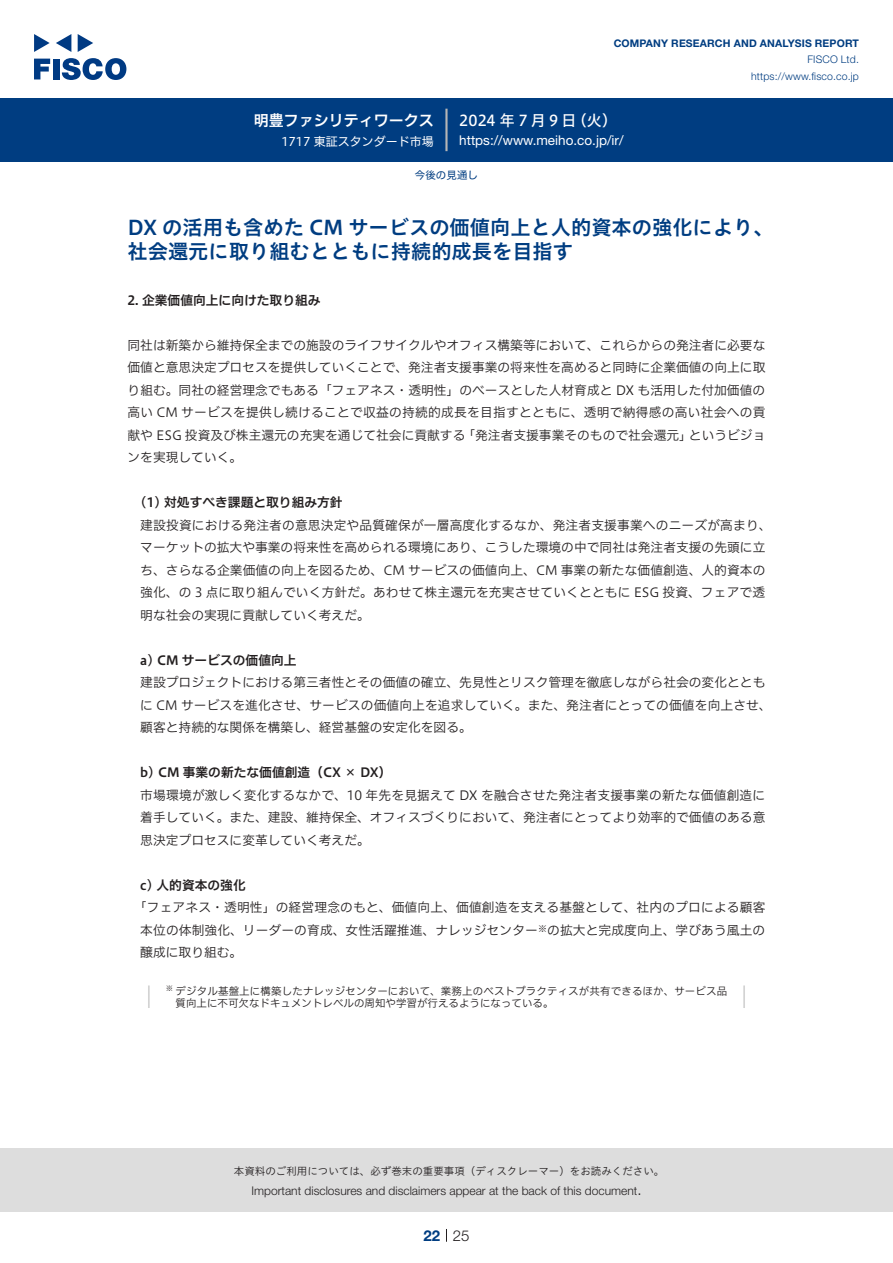
<style>
.page{position:relative;width:893px;height:1263px;background:#fff}
.page>*{position:absolute;margin:0;border:0;box-sizing:border-box;transform-origin:0 0}
.中タイトル{font:20.25px/24px "Hiragino UD Sans Std W6";color:#003d81}
.t1{font:15px "Hiragino UD Sans F Std N W5";letter-spacing:.21em;color:#fff}
.t2{font:15px "Hiragino UD Sans F Std N W6";color:#fff}
.t3{font:300 15px "Helvetica Neue LT Std";color:#231f20}
.t4{font:700 15px "Helvetica Neue LT Std";color:#003d81}
.t5{font:13.5px "Helvetica Neue LT Std";color:#fff}
.本文3mm{font:12.75px/22.5px "Hiragino UD Sans F Std N W3";letter-spacing:.005em;color:#231f20}
.本文{font:12.75px/22.5px "Hiragino UD Sans F Std N W3";color:#231f20;text-align:right}
.小タイトル3mm{font:12.75px "Hiragino UD Sans F Std N W6";color:#231f20}
.小タイトル{font:12.75px "Hiragino UD Sans F Std N W6";color:#231f20}
.t6{font:300 12px "Helvetica Neue LT Std";color:#231f20}
.t7{font:12px "Hiragino UD Sans F Std N W4";color:#fff}
.t8{font:10.5px "Hiragino UD Sans F Std N W3";letter-spacing:.01em;color:#231f20}
.t9{font:10.5px "Hiragino UD Sans Std W3";color:#231f20}
.t10{font:700 10.5px "Helvetica Neue LT Std";letter-spacing:.015em;color:#003d81}
.t11{font:300 10.5px/16.5px "Helvetica Neue LT Std";letter-spacing:.015em;color:#003d81;text-align:right}
.ヘッダー{font:10.5px "Hiragino UD Sans F Std N W4";color:#003d81}
.本文3mm-2{font:8.85px "Hiragino UD Sans F Std N W3";color:#231f20}
.t12{font:7.35px "Hiragino UD Sans F Std N W3";color:#231f20}
</style>
<div class="page">
<div style="left:0;top:1148px;width:893px;height:64px;background:#ddd"></div>
<svg style="left:34px;top:59px;width:16px;height:20px"></svg>
<div style="left:53px;top:59px;width:6px;height:20px;background:#003a83"></div>
<svg style="left:62px;top:58px;width:64px;height:22px"></svg>
<svg style="left:34px;top:34px;width:16px;height:18px"></svg>
<svg style="left:78px;top:34px;width:15px;height:18px"></svg>
<svg style="left:56px;top:34px;width:15px;height:18px"></svg>
<div style="left:0;top:98px;width:893px;height:64px;background:#003d81"></div>
<hr style="left:445px;top:109px;width:3px;height:42px;background:#b5b5b6">
<svg style="left:446px;top:1229px;width:1px;height:13px"></svg>
<hr style="left:148px;top:985px;width:2px;height:23px;background:#d3d3d3">
<hr style="left:743px;top:985px;width:2px;height:23px;background:#d3d3d3">
<p class="t2" style="left:254px;top:109px;width:182px">明豊ファシリティワークス</p>
<p class="t7" style="left:281px;top:132px;width:154px">1717 東証スタンダード市場</p>
<p class="t10" style="left:614px;top:37px;width:247px">COMPANY RESEARCH AND ANALYSIS REPORT</p>
<p class="t11" style="left:751px;top:51px;width:109px">FISCO Ltd. https://www.fisco.co j p.</p>
<p class="t1" style="left:459px;top:109px;width:119px">2024年7月9日</p>
<p class="t1" style="left:572px;top:109px;width:47px">（火(</p>
<p class="t5" style="left:459px;top:132px;width:166px">https://www.meiho. c o j p. /i r/</p>
<p class="ヘッダー" style="left:415px;top:167px;width:64px">今後の見通し</p>
<p class="中タイトル" style="left:128px;top:214px;width:647px">DX の活用も含めた CM サービスの価値向上と人的資本の強化により、社会還元に取り組むとともに持続的成長を目指す</p>
<p class="小タイトル" style="left:128px;top:290px;width:195px">2. 企業価値向上に向けた取り組み</p>
<p class="本文" style="left:128px;top:333px;width:639px">同社は新築から維持保全までの施設のライフサイクルやオフィス構築等において、これらからの発注者に必要な価値と意思決定プロセスを提供していくことで、発注者支援事業の将来性を高めると同時に企業価値の向上に取り組む。同社の経営理念でもある「フェアネス・透明性」のベースとした人材育成と DX も活用した付加価値の高い CM サービスを提供し続けることで収益の持続的成長を目指すとともに、透明で納得感の高い社会への貢というビジョ</p>
<p class="本文" style="left:128px;top:423px;width:339px;text-align:left">献や ESG 投資及び株主還元の充実を通じて社会に貢献するンを実現していく。</p>
<p class="小タイトル3mm" style="left:140px;top:493px;width:204px">1( ) 対処すべき課題と取り組み方針</p>
<p class="本文3mm" style="left:140px;top:513px;width:633px">建設投資における発注者の意思決定や品質確保が一層高度化するなか、発注者支援事業へのニーズが高まり、マーケットの拡大や事業の将来性を高められる環境にあり、こうした環境の中で同社は発注者支援の先頭に立ち、さらなる企業価値の向上を図るため、CM サービスの価値向上、CM 事業の新たな価値創造、人的資本の強化、の 3 点に取り組んでいく方針だ。あわせて株主還元を充実させていくとともに ESG 投資、フェアで透明な社会の実現に貢献していく考えだ。</p>
<p class="小タイトル3mm" style="left:140px;top:650px;width:158px">a) CM サービスの価値向上</p>
<p class="本文3mm" style="left:140px;top:670px;width:633px">建設プロジェクトにおける第三者性とその価値の確立、先見性とリスク管理を徹底しながら社会の変化とともに CM サービスを進化させ、サービスの価値向上を追求していく。また、発注者にとっての価値を向上させ、顧客と持続的な関係を構築し、経営基盤の安定化を図る。</p>
<p class="小タイトル3mm" style="left:140px;top:763px;width:253px">b) CM 事業の新たな価値創造（CX × DX(</p>
<p class="本文3mm" style="left:140px;top:783px;width:627px;text-align:justify">市場環境が激しく変化するなかで、10 年先を見据えて DX を融合させた発注者支援事業の新たな価値創造に着手していく。また、建設、維持保全、オフィスづくりにおいて、発注者にとってより効率的で価値のある意思決定プロセスに変革していく考えだ。</p>
<p class="小タイトル3mm" style="left:140px;top:875px;width:107px">c) 人的資本の強化</p>
<p class="本文3mm" style="left:134px;top:895px;width:633px;text-align:right">「フェアネス・透明性」の経営理念のもと、価値向上、価値創造を支える基盤として、社内のプロによる顧客の拡大と完成度向上、学びあう風土の</p>
<p class="本文" style="left:462px;top:423px;width:231px">「発注者支援事業そのもので社会還元」</p>
<p class="本文3mm" style="left:140px;top:918px;width:399px">本位の体制強化、リーダーの育成、女性活躍推進、ナレッジセンター醸成に取り組む。</p>
<p class="t8" style="left:176px;top:983px;width:553px">デジタル基盤上に構築したナレッジセンターにおいて、業務上のベストプラクティスが共有できるほか、サービス品</p>
<p class="本文3mm-2" style="left:538px;top:922px;width:10px">※</p>
<p class="t12" style="left:166px;top:982px;width:9px">※</p>
<p class="t8" style="left:176px;top:995px;width:379px">質向上に不可欠なドキュメントレベルの周知や学習が行えるようになっている。</p>
<p class="t9" style="left:234px;top:1163px;width:432px">本資料のご利用については、必ず巻末の重要事項（ディスクレーマー）をお読みください。</p>
<p class="t3" style="left:637px;top:1180px;width:6px">.</p>
<p class="t6" style="left:251px;top:1183px;width:387px">Important disclosures and disclaimers appear at the back of this document</p>
<p class="t4" style="left:423px;top:1226px;width:18px">22</p>
<p class="t3" style="left:453px;top:1226px;width:18px">25</p>
</div>
